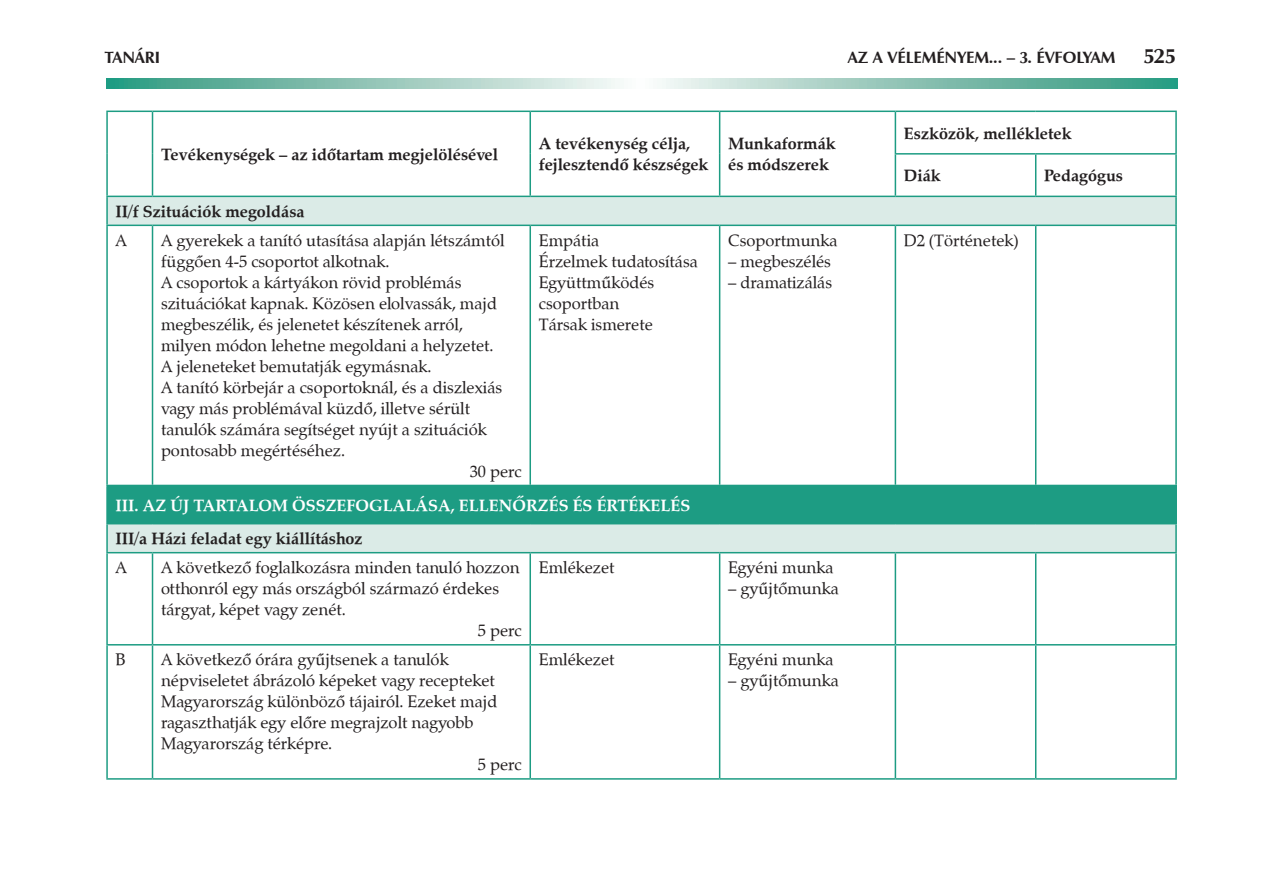
<style>
.page{position:relative;width:1263px;height:893px;background:#fff}
.page>*{position:absolute;margin:0;border:0;box-sizing:border-box;transform-origin:0 0}
.t1{font:700 21px "Zapf Humanist 601 PFL";color:#231f20}
.t2{font:16.5px/21px "Zapf Calligraphic 801 PFL";color:#231f20}
.t3{font:700 16.5px/21px "Zapf Calligraphic 801 PFL";color:#231f20}
.t4{font:700 16.5px "Zapf Calligraphic 801 PFL";color:#fff}
.t5{font:700 16.5px "Zapf Humanist 601 PFL";color:#231f20}
</style>
<div class="page">
<svg style="left:106px;top:78px;width:1072px;height:11px;background:#91c6b8"></svg>
<svg style="left:108px;top:197px;width:1067px;height:355px"></svg>
<div style="left:107px;top:485px;width:1069px;height:39px;background:#1d9c83"></div>
<hr style="left:106px;top:112px;width:2px;height:42px;background:#1d9c83">
<hr style="left:106px;top:154px;width:2px;height:42px;background:#1d9c83">
<hr style="left:106px;top:111px;width:46px;height:1px;background:#1d9c83">
<hr style="left:152px;top:111px;width:378px;height:1px;background:#1d9c83">
<hr style="left:530px;top:111px;width:190px;height:1px;background:#1d9c83">
<hr style="left:152px;top:112px;width:1px;height:42px;background:#1d9c83">
<hr style="left:529px;top:112px;width:2px;height:42px;background:#1d9c83">
<hr style="left:152px;top:154px;width:1px;height:42px;background:#1d9c83">
<hr style="left:529px;top:154px;width:2px;height:42px;background:#1d9c83">
<hr style="left:719px;top:112px;width:1px;height:42px;background:#1d9c83">
<hr style="left:719px;top:154px;width:1px;height:42px;background:#1d9c83">
<hr style="left:720px;top:111px;width:175px;height:1px;background:#1d9c83">
<hr style="left:895px;top:112px;width:1px;height:41px;background:#1d9c83">
<hr style="left:895px;top:111px;width:141px;height:1px;background:#1d9c83">
<hr style="left:1036px;top:111px;width:141px;height:1px;background:#1d9c83">
<hr style="left:1175px;top:112px;width:2px;height:41px;background:#1d9c83">
<hr style="left:106px;top:196px;width:46px;height:1px;background:#1d9c83">
<hr style="left:152px;top:196px;width:378px;height:1px;background:#1d9c83">
<hr style="left:530px;top:196px;width:190px;height:1px;background:#1d9c83">
<hr style="left:720px;top:196px;width:175px;height:1px;background:#1d9c83">
<hr style="left:895px;top:155px;width:1px;height:41px;background:#1d9c83">
<hr style="left:895px;top:153px;width:141px;height:2px;background:#1d9c83">
<hr style="left:1036px;top:153px;width:141px;height:2px;background:#1d9c83">
<hr style="left:1035px;top:155px;width:1px;height:41px;background:#1d9c83">
<hr style="left:1175px;top:155px;width:2px;height:41px;background:#1d9c83">
<hr style="left:895px;top:196px;width:141px;height:1px;background:#1d9c83">
<hr style="left:1036px;top:196px;width:141px;height:1px;background:#1d9c83">
<hr style="left:106px;top:197px;width:2px;height:28px;background:#1d9c83">
<hr style="left:1175px;top:197px;width:2px;height:28px;background:#1d9c83">
<hr style="left:106px;top:226px;width:2px;height:259px;background:#1d9c83">
<hr style="left:106px;top:225px;width:46px;height:1px;background:#1d9c83">
<hr style="left:152px;top:225px;width:378px;height:1px;background:#1d9c83">
<hr style="left:530px;top:225px;width:190px;height:1px;background:#1d9c83">
<hr style="left:720px;top:225px;width:175px;height:1px;background:#1d9c83">
<hr style="left:895px;top:225px;width:141px;height:1px;background:#1d9c83">
<hr style="left:1036px;top:225px;width:141px;height:1px;background:#1d9c83">
<hr style="left:152px;top:226px;width:1px;height:259px;background:#1d9c83">
<hr style="left:529px;top:226px;width:2px;height:259px;background:#1d9c83">
<hr style="left:719px;top:226px;width:1px;height:259px;background:#1d9c83">
<hr style="left:895px;top:226px;width:1px;height:259px;background:#1d9c83">
<hr style="left:1035px;top:226px;width:1px;height:259px;background:#1d9c83">
<hr style="left:1175px;top:226px;width:2px;height:259px;background:#1d9c83">
<hr style="left:106px;top:486px;width:2px;height:37px;background:#1d9c83">
<hr style="left:106px;top:485px;width:46px;height:1px;background:#1d9c83">
<hr style="left:1036px;top:485px;width:141px;height:1px;background:#1d9c83">
<hr style="left:1175px;top:486px;width:2px;height:37px;background:#1d9c83">
<hr style="left:106px;top:524px;width:2px;height:28px;background:#1d9c83">
<hr style="left:106px;top:523px;width:46px;height:1px;background:#1d9c83">
<hr style="left:1036px;top:523px;width:141px;height:1px;background:#1d9c83">
<hr style="left:1175px;top:524px;width:2px;height:28px;background:#1d9c83">
<hr style="left:106px;top:553px;width:2px;height:91px;background:#1d9c83">
<hr style="left:106px;top:645px;width:2px;height:133px;background:#1d9c83">
<hr style="left:106px;top:552px;width:46px;height:1px;background:#1d9c83">
<hr style="left:152px;top:552px;width:378px;height:1px;background:#1d9c83">
<hr style="left:530px;top:552px;width:190px;height:1px;background:#1d9c83">
<hr style="left:720px;top:552px;width:175px;height:1px;background:#1d9c83">
<hr style="left:895px;top:552px;width:141px;height:1px;background:#1d9c83">
<hr style="left:1036px;top:552px;width:141px;height:1px;background:#1d9c83">
<hr style="left:152px;top:553px;width:1px;height:91px;background:#1d9c83">
<hr style="left:529px;top:553px;width:2px;height:91px;background:#1d9c83">
<hr style="left:719px;top:553px;width:1px;height:91px;background:#1d9c83">
<hr style="left:895px;top:553px;width:1px;height:91px;background:#1d9c83">
<hr style="left:1035px;top:553px;width:1px;height:91px;background:#1d9c83">
<hr style="left:1175px;top:553px;width:2px;height:91px;background:#1d9c83">
<hr style="left:152px;top:645px;width:1px;height:133px;background:#1d9c83">
<hr style="left:529px;top:645px;width:2px;height:133px;background:#1d9c83">
<hr style="left:719px;top:645px;width:1px;height:133px;background:#1d9c83">
<hr style="left:895px;top:645px;width:1px;height:133px;background:#1d9c83">
<hr style="left:1035px;top:645px;width:1px;height:133px;background:#1d9c83">
<hr style="left:1175px;top:645px;width:2px;height:133px;background:#1d9c83">
<hr style="left:106px;top:644px;width:46px;height:1px;background:#1d9c83">
<hr style="left:152px;top:644px;width:378px;height:1px;background:#1d9c83">
<hr style="left:530px;top:644px;width:190px;height:1px;background:#1d9c83">
<hr style="left:720px;top:644px;width:175px;height:1px;background:#1d9c83">
<hr style="left:895px;top:644px;width:141px;height:1px;background:#1d9c83">
<hr style="left:1036px;top:644px;width:141px;height:1px;background:#1d9c83">
<hr style="left:106px;top:778px;width:46px;height:2px;background:#1d9c83">
<hr style="left:152px;top:778px;width:378px;height:2px;background:#1d9c83">
<hr style="left:530px;top:778px;width:190px;height:2px;background:#1d9c83">
<hr style="left:720px;top:778px;width:175px;height:2px;background:#1d9c83">
<hr style="left:895px;top:778px;width:141px;height:2px;background:#1d9c83">
<hr style="left:1036px;top:778px;width:141px;height:2px;background:#1d9c83">
<p class="t5" style="left:105px;top:47px;width:9px">TANÁRI</p>
<p class="t5" style="left:848px;top:47px;width:51px">AZAVÉLEMÉNYEM</p>
<p class="t5" style="left:989px;top:47px;width:59px">... – 3. ÉVFOLYAM</p>
<p class="t1" style="left:1143px;top:42px;width:34px">525</p>
<p class="t3" style="left:161px;top:144px;width:339px">Tevékenységek – az időtartam megjelölésével</p>
<p class="t3" style="left:539px;top:133px;width:171px">A tevékenység célja, fejlesztendő készségek</p>
<p class="t3" style="left:728px;top:133px;width:109px">Munkaformák és módszerek</p>
<p class="t3" style="left:116px;top:201px;width:191px">II/f Szituációk megoldása</p>
<p class="t2" style="left:116px;top:230px;width:13px">A</p>
<p class="t2" style="left:161px;top:230px;width:345px">A gyerekek a tanító utasítása alapján létszámtól</p>
<p class="t2" style="left:161px;top:251px;width:230px">függően 4-5 csoportot alkotnak.</p>
<p class="t2" style="left:161px;top:272px;width:302px">A csoportok a kártyákon rövid problémás</p>
<p class="t2" style="left:161px;top:293px;width:337px">szituációkat kapnak. Közösen elolvassák, majd</p>
<p class="t2" style="left:161px;top:314px;width:303px">megbeszélik, és jelenetet készítenek arról,</p>
<p class="t2" style="left:161px;top:335px;width:334px">milyen módon lehetne megoldani a helyzetet.</p>
<p class="t2" style="left:161px;top:356px;width:272px">A jeleneteket bemutatják egymásnak.</p>
<p class="t2" style="left:161px;top:377px;width:343px">A tanító körbejár a csoportoknál, és a diszlexiás</p>
<p class="t2" style="left:161px;top:398px;width:311px">vagy más problémával küzdő, illetve sérült</p>
<p class="t2" style="left:161px;top:419px;width:327px">tanulók számára segítséget nyújt a szituációk</p>
<p class="t2" style="left:161px;top:440px;width:186px">pontosabb megértéséhez.</p>
<p class="t2" style="left:470px;top:461px;width:53px">30 perc</p>
<p class="t2" style="left:539px;top:230px;width:161px">Empátia<br>Érzelmek tudatosítása<br>Együttműködés csoportban<br>Társak ismerete</p>
<p class="t2" style="left:728px;top:230px;width:111px">Csoportmunka</p>
<p class="t2" style="left:728px;top:251px;width:104px">– megbeszélés</p>
<p class="t2" style="left:728px;top:272px;width:105px">– dramatizálás</p>
<p class="t4" style="left:116px;top:495px;width:90px">III. Az új tarta</p>
<p class="t4" style="left:249px;top:495px;width:443px">lom összefoglalása, ellenőrzés és értékelés</p>
<p class="t3" style="left:116px;top:528px;width:248px">III/a Házi feladat egy kiállításhoz</p>
<p class="t2" style="left:116px;top:557px;width:13px">A</p>
<p class="t2" style="left:161px;top:557px;width:360px">A következő foglalkozásra minden tanuló hozzon</p>
<p class="t2" style="left:161px;top:578px;width:340px">otthonról egy más országból származó érdekes</p>
<p class="t2" style="left:161px;top:599px;width:186px">tárgyat, képet vagy zenét.</p>
<p class="t2" style="left:478px;top:620px;width:45px">5 perc</p>
<p class="t2" style="left:539px;top:557px;width:77px">Emlékezet</p>
<p class="t2" style="left:728px;top:557px;width:107px">Egyéni munka</p>
<p class="t2" style="left:728px;top:578px;width:112px">– gyűjtőmunka</p>
<p class="t2" style="left:116px;top:649px;width:12px">B</p>
<p class="t2" style="left:161px;top:649px;width:289px">A következő órára gyűjtsenek a tanulók</p>
<p class="t2" style="left:161px;top:670px;width:335px">népviseletet ábrázoló képeket vagy recepteket</p>
<p class="t2" style="left:161px;top:691px;width:338px">Magyarország különböző tájairól. Ezeket majd</p>
<p class="t2" style="left:161px;top:712px;width:314px">ragaszthatják egy előre megrajzolt nagyobb</p>
<p class="t2" style="left:161px;top:733px;width:173px">Magyarország térképre.</p>
<p class="t2" style="left:478px;top:754px;width:45px">5 perc</p>
<p class="t2" style="left:539px;top:649px;width:77px">Emlékezet</p>
<p class="t2" style="left:728px;top:649px;width:107px">Egyéni munka</p>
<p class="t2" style="left:728px;top:670px;width:112px">– gyűjtőmunka</p>
<p class="t3" style="left:904px;top:122px;width:169px">Eszközök, mellékletek</p>
<p class="t3" style="left:904px;top:165px;width:38px">Diák</p>
<p class="t3" style="left:1044px;top:165px;width:80px">Pedagógus</p>
<p class="t2" style="left:904px;top:230px;width:116px">D2 (Történetek)</p>
</div>
